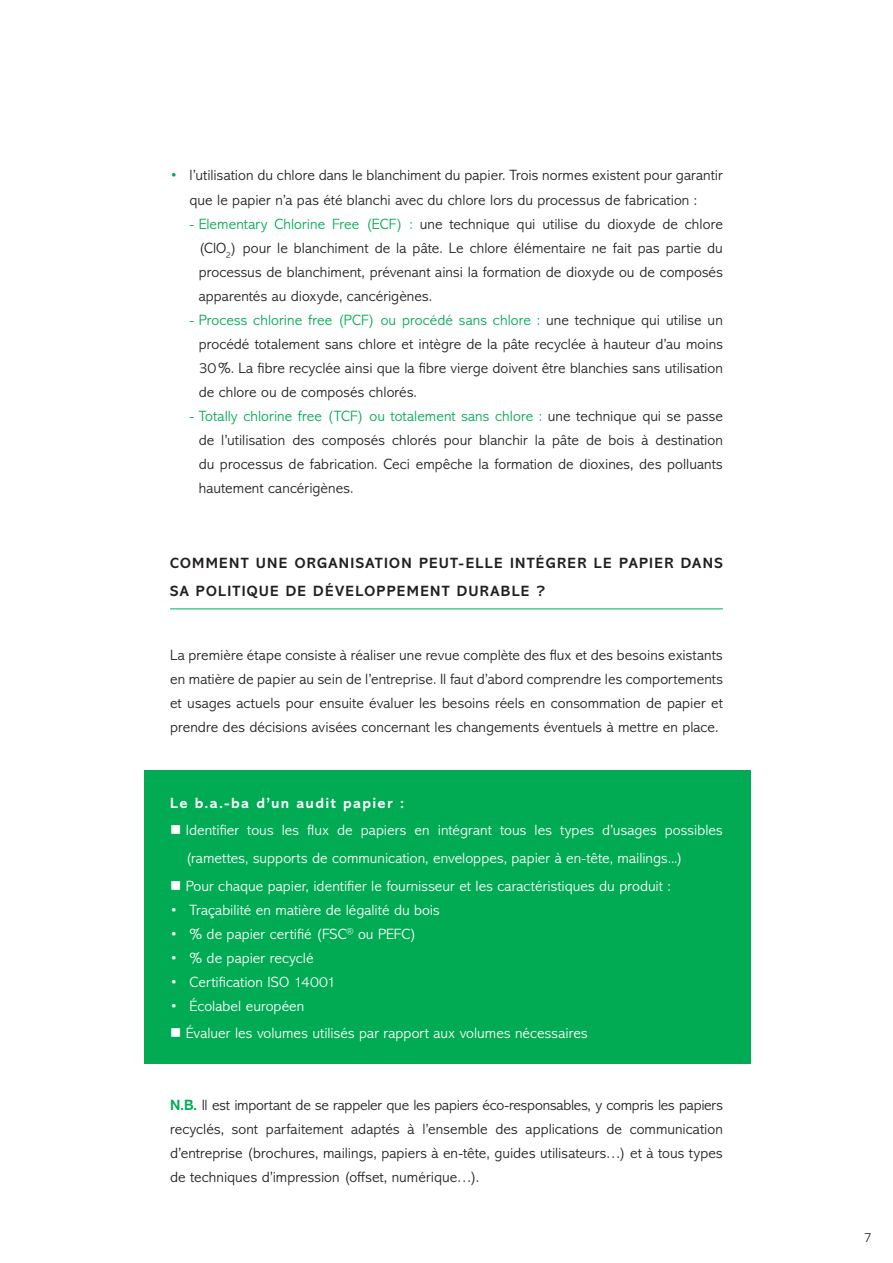
<style>
.page{position:relative;width:893px;height:1263px;background:#fff}
.page>*{position:absolute;margin:0;border:0;box-sizing:border-box;transform-origin:0 0}
.t1{font:300 15px/24px "Abadi MT Pro";letter-spacing:.005em;color:#231f20;text-align:justify}
.t2{font:300 15px/27.6px "Abadi MT Pro";letter-spacing:.005em;color:#fff}
.t3{font:700 15px/27.6px "Abadi MT Pro";letter-spacing:.09em;color:#231f20}
.t4{font:700 15px "Abadi MT Pro";letter-spacing:.09em;color:#fff}
.t5{font:300 13.5px "Abadi MT Pro";color:#231f20}
.s1{color:#00ab53}
.s2{font-weight:700;color:#00ab53}
</style>
<div class="page">
<div style="left:145px;top:770px;width:606px;height:293px;background:#00ab53"></div>
<hr style="left:170px;top:608px;width:553px;height:1px;background:#00ab53">
<p class="t1" style="left:170px;top:164px;width:554px;text-align:center"><span class="s1">•</span> l’utilisation du chlore dans le blanchiment du papier. Trois normes existent pour garantir que le papier n’a pas été blanchi avec du chlore lors du processus de fabrication :</p>
<p class="t1" style="left:199px;top:212px;width:526px;text-indent:-9px"><span class="s1">- Elementary Chlorine Free (ECF) :</span> une technique qui utilise du dioxyde de chlore (ClO<sub>2</sub>) pour le blanchiment de la pâte. Le chlore élémentaire ne fait pas partie du processus de blanchiment, prévenant ainsi la formation de dioxyde ou de composés apparentés au dioxyde, cancérigènes.</p>
<p class="t1" style="left:199px;top:308px;width:526px;text-indent:-9px"><span class="s1">- Process chlorine free (PCF) ou procédé sans chlore :</span> une technique qui utilise un procédé totalement sans chlore et intègre de la pâte recyclée à hauteur d’au moins 30%. La fibre recyclée ainsi que la fibre vierge doivent être blanchies sans utilisation de chlore ou de composés chlorés.</p>
<p class="t1" style="left:199px;top:404px;width:526px;text-indent:-9px"><span class="s1">- Totally chlorine free (TCF) ou totalement sans chlore :</span> une technique qui se passe de l’utilisation des composés chlorés pour blanchir la pâte de bois à destination du processus de fabrication. Ceci empêche la formation de dioxines, des polluants hautement cancérigènes.</p>
<p class="t3" style="left:170px;top:549px;width:554px">COMMENT UNE ORGANISATION PEUT-ELLE INTÉGRER LE PAPIER DANS<br>SA POLITIQUE DE DÉVELOPPEMENT DURABLE ?</p>
<p class="t1" style="left:170px;top:643px;width:554px">La première étape consiste à réaliser une revue complète des flux et des besoins existants en matière de papier au sein de l’entreprise. Il faut d’abord comprendre les comportements et usages actuels pour ensuite évaluer les besoins réels en consommation de papier et prendre des décisions avisées concernant les changements éventuels à mettre en place.</p>
<p class="t4" style="left:170px;top:794px;width:235px">Le b.a.-ba d’un audit papier :</p>
<p class="t2" style="left:186px;top:817px;width:539px;text-indent:-16px">■ Identifier tous les flux de papiers en intégrant tous les types d’usages possibles (ramettes, supports de communication, enveloppes, papier à en-tête, mailings...)</p>
<p class="t2" style="left:170px;top:872px;width:502px">■ Pour chaque papier, identifier le fournisseur et les caractéristiques du produit :</p>
<p class="t2" style="left:170px;top:896px;width:271px">• Traçabilité en matière de légalité du bois</p>
<p class="t2" style="left:170px;top:920px;width:248px">• % de papier certifié (FSC<sup>®</sup> ou PEFC)</p>
<p class="t2" style="left:170px;top:944px;width:145px">• % de papier recyclé</p>
<p class="t2" style="left:170px;top:968px;width:168px">• Certification ISO 14001</p>
<p class="t2" style="left:170px;top:992px;width:136px">• Écolabel européen</p>
<p class="t2" style="left:170px;top:1020px;width:419px">■ Évaluer les volumes utilisés par rapport aux volumes nécessaires</p>
<p class="t1" style="left:170px;top:1093px;width:554px"><span class="s2">N.B.</span> Il est important de se rappeler que les papiers éco-responsables, y compris les papiers recyclés, sont parfaitement adaptés à l’ensemble des applications de communication d’entreprise (brochures, mailings, papiers à en-tête, guides utilisateurs…) et à tous types de techniques d’impression (offset, numérique…).</p>
<p class="t5" style="left:864px;top:1230px;width:10px">7</p>
</div>
